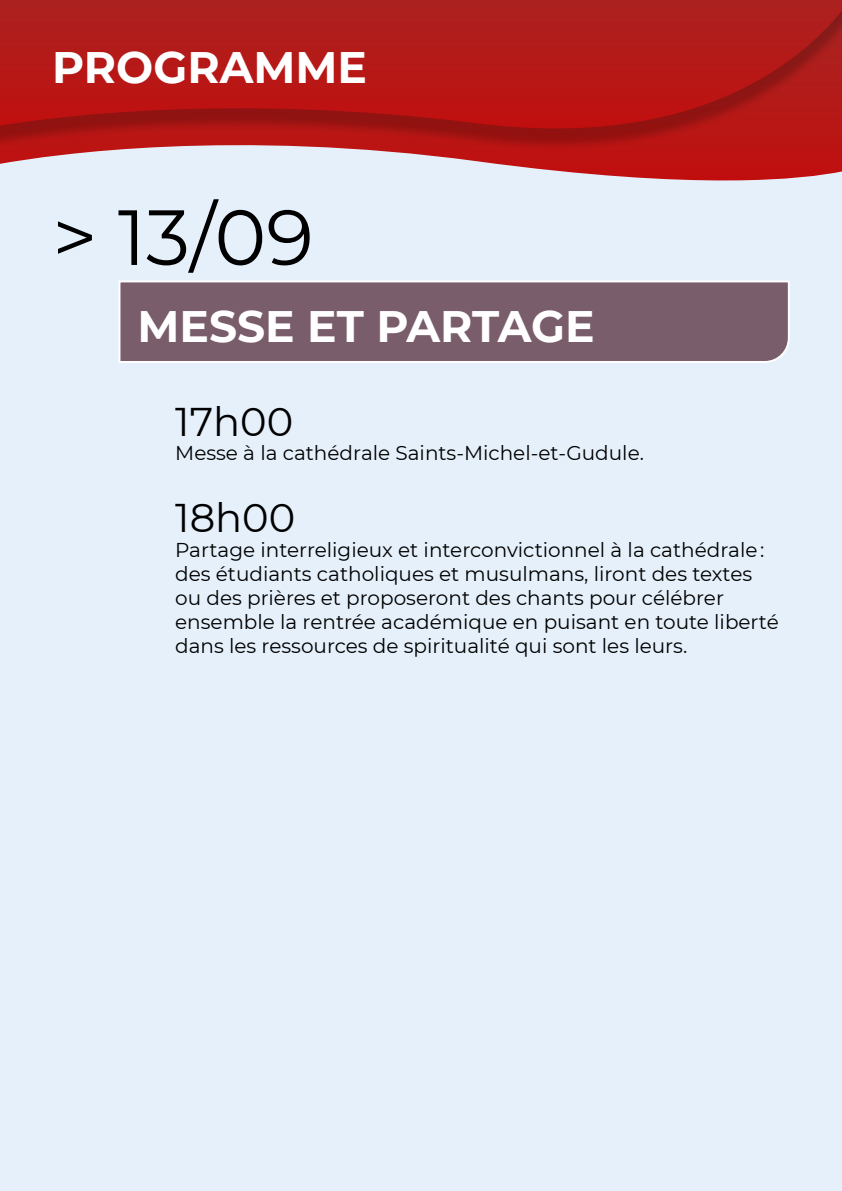
<style>
.page{position:relative;width:842px;height:1191px;background:#e5f0fb}
.page>*{position:absolute;margin:0;border:0;box-sizing:border-box;transform-origin:0 0}
.t1{font:78px "Montserrat";color:#000}
.t2{font:700 44px "Montserrat";color:#fff}
.t3{font:40px "Montserrat";color:#000}
.t4{font:20px/24px "Montserrat";color:#000}
</style>
<div class="page">
<svg style="left:0;top:151px;width:842px;height:30px"></svg>
<svg style="left:0;top:0;width:842px;height:151px;background:#b11a18"></svg>
<svg style="left:118px;top:280px;width:672px;height:83px;background:#816673"></svg>
<h2 class="t2" style="left:52px;top:36px;width:316px">PROGRAMME</h2>
<h1 class="t1" style="left:53px;top:184px;width:263px">&gt; 13/09</h1>
<h2 class="t2" style="left:137px;top:295px;width:459px">MESSE ET PARTAGE</h2>
<h3 class="t3" style="left:175px;top:395px;width:120px">17h00</h3>
<p class="t4" style="left:175px;top:440px;width:470px">Messe à la cathédrale Saints-Michel-et-Gudule.</p>
<h3 class="t3" style="left:175px;top:491px;width:122px">18h00</h3>
<p class="t4" style="left:175px;top:536px;width:605px">Partage interreligieux et interconvictionnel à la cathédrale : des étudiants catholiques et musulmans, liront des textes ou des prières et proposeront des chants pour célébrer ensemble la rentrée académique en puisant en toute liberté dans les ressources de spiritualité qui sont les leurs.</p>
</div>
